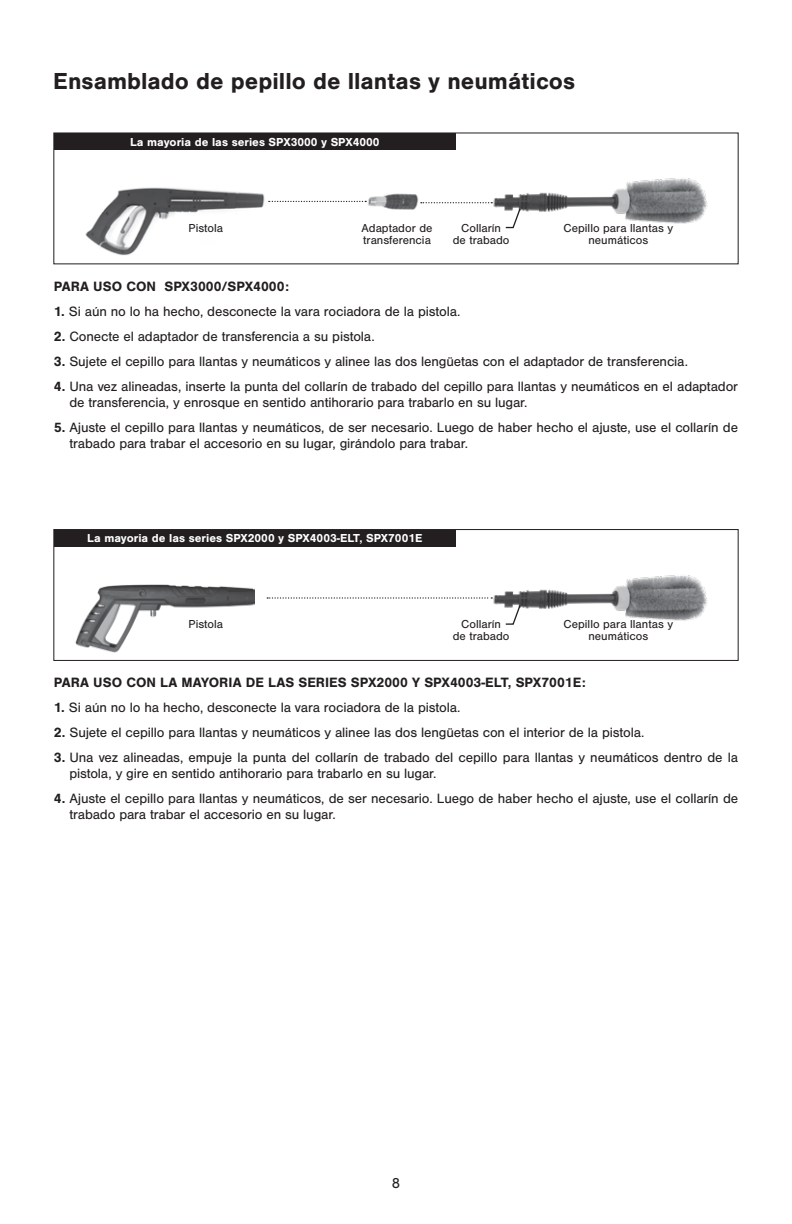
<style>
.page{position:relative;width:792px;height:1224px;background:#fff}
.page>*{position:absolute;margin:0;border:0;box-sizing:border-box;transform-origin:0 0}
.t1{font:700 24px "Nimbus San";color:#231f20}
.t2{font:15px "Nimbus San";color:#231f20}
.t3{font:14px/16px "Nimbus San";letter-spacing:-.01em;color:#231f20}
.t4{font:700 14px "Nimbus San";color:#231f20}
.t5{font:12px/12px "Nimbus San";color:#231f20;text-align:center}
.t6{font:700 12px "Nimbus San";color:#fff}
.t7{font:700 8px "Nimbus San";color:#231f20}
.s1{font-weight:700}
</style>
<div class="page">
<img style="left:365px;top:193px;width:58px;height:17px">
<div style="left:54px;top:133px;width:401px;height:17px;background:#231f20"></div>
<svg style="left:421px;top:202px;width:66px;height:1px"></svg>
<svg style="left:268px;top:201px;width:98px;height:1px"></svg>
<img style="left:85px;top:187px;width:180px;height:69px">
<img style="left:488px;top:178px;width:220px;height:46px">
<svg style="left:504px;top:207px;width:18px;height:22px"></svg>
<div style="left:53px;top:529px;width:686px;height:132px;border:1px solid #231f20"></div>
<img style="left:75px;top:585px;width:180px;height:68px">
<div style="left:54px;top:530px;width:401px;height:17px;background:#231f20"></div>
<svg style="left:267px;top:597px;width:221px;height:2px"></svg>
<img style="left:488px;top:575px;width:220px;height:46px">
<svg style="left:504px;top:604px;width:18px;height:21px"></svg>
<h1 class="t1" style="left:53px;top:68px;width:523px">Ensamblado de pepillo de llantas y neumáticos</h1>
<p class="t6" style="left:130px;top:135px;width:251px">La mayoria de las series SPX3000 y SPX4000</p>
<p class="t7" style="left:187px;top:220px;width:43px">Trigger gun</p>
<p class="t5" style="left:189px;top:222px;width:36px">Pistola</p>
<p class="t5" style="left:362px;top:222px;width:72px;text-align:left">Adaptador de transferencia</p>
<p class="t5" style="left:453px;top:222px;width:58px">Collarín<br>de trabado</p>
<p class="t5" style="left:564px;top:222px;width:111px">Cepillo para llantas y neumáticos</p>
<p class="t4" style="left:54px;top:278px;width:237px">PARA USO CON SPX3000/SPX4000:</p>
<p class="t3" style="left:54px;top:303px;width:408px"><span class="s1">1.</span> Si aún no lo ha hecho, desconecte la vara rociadora de la pistola.</p>
<p class="t3" style="left:54px;top:328px;width:322px"><span class="s1">2.</span> Conecte el adaptador de transferencia a su pistola.</p>
<p class="t3" style="left:54px;top:353px;width:636px"><span class="s1">3.</span> Sujete el cepillo para llantas y neumáticos y alinee las dos lengüetas con el adaptador de transferencia.</p>
<p class="t3" style="left:69px;top:378px;width:670px;text-indent:-16px"><span class="s1">4.</span> Una vez alineadas, inserte la punta del collarín de trabado del cepillo para llantas y neumáticos en el adaptador de transferencia, y enrosque en sentido antihorario para trabarlo en su lugar.</p>
<p class="t3" style="left:69px;top:419px;width:670px;text-indent:-16px"><span class="s1">5.</span> Ajuste el cepillo para llantas y neumáticos, de ser necesario. Luego de haber hecho el ajuste, use el collarín de trabado para trabar el accesorio en su lugar, girándolo para trabar.</p>
<p class="t6" style="left:87px;top:532px;width:337px">La mayoria de las series SPX2000 y SPX4003-ELT, SPX7001E</p>
<p class="t5" style="left:189px;top:619px;width:36px">Pistola</p>
<p class="t5" style="left:453px;top:619px;width:58px">Collarín<br>de trabado</p>
<p class="t5" style="left:564px;top:619px;width:111px">Cepillo para llantas y neumáticos</p>
<p class="t4" style="left:54px;top:675px;width:534px">PARA USO CON LA MAYORIA DE LAS SERIES SPX2000 Y SPX4003-ELT, SPX7001E:</p>
<p class="t3" style="left:54px;top:700px;width:408px"><span class="s1">1.</span> Si aún no lo ha hecho, desconecte la vara rociadora de la pistola.</p>
<p class="t3" style="left:54px;top:725px;width:592px"><span class="s1">2.</span> Sujete el cepillo para llantas y neumáticos y alinee las dos lengüetas con el interior de la pistola.</p>
<p class="t3" style="left:69px;top:750px;width:670px;text-indent:-16px"><span class="s1">3.</span> Una vez alineadas, empuje la punta del collarín de trabado del cepillo para llantas y neumáticos dentro de la pistola, y gire en sentido antihorario para trabarlo en su lugar.</p>
<p class="t3" style="left:69px;top:791px;width:670px;text-indent:-16px"><span class="s1">4.</span> Ajuste el cepillo para llantas y neumáticos, de ser necesario. Luego de haber hecho el ajuste, use el collarín de trabado para trabar el accesorio en su lugar.</p>
<p class="t2" style="left:392px;top:1175px;width:10px">8</p>
</div>
